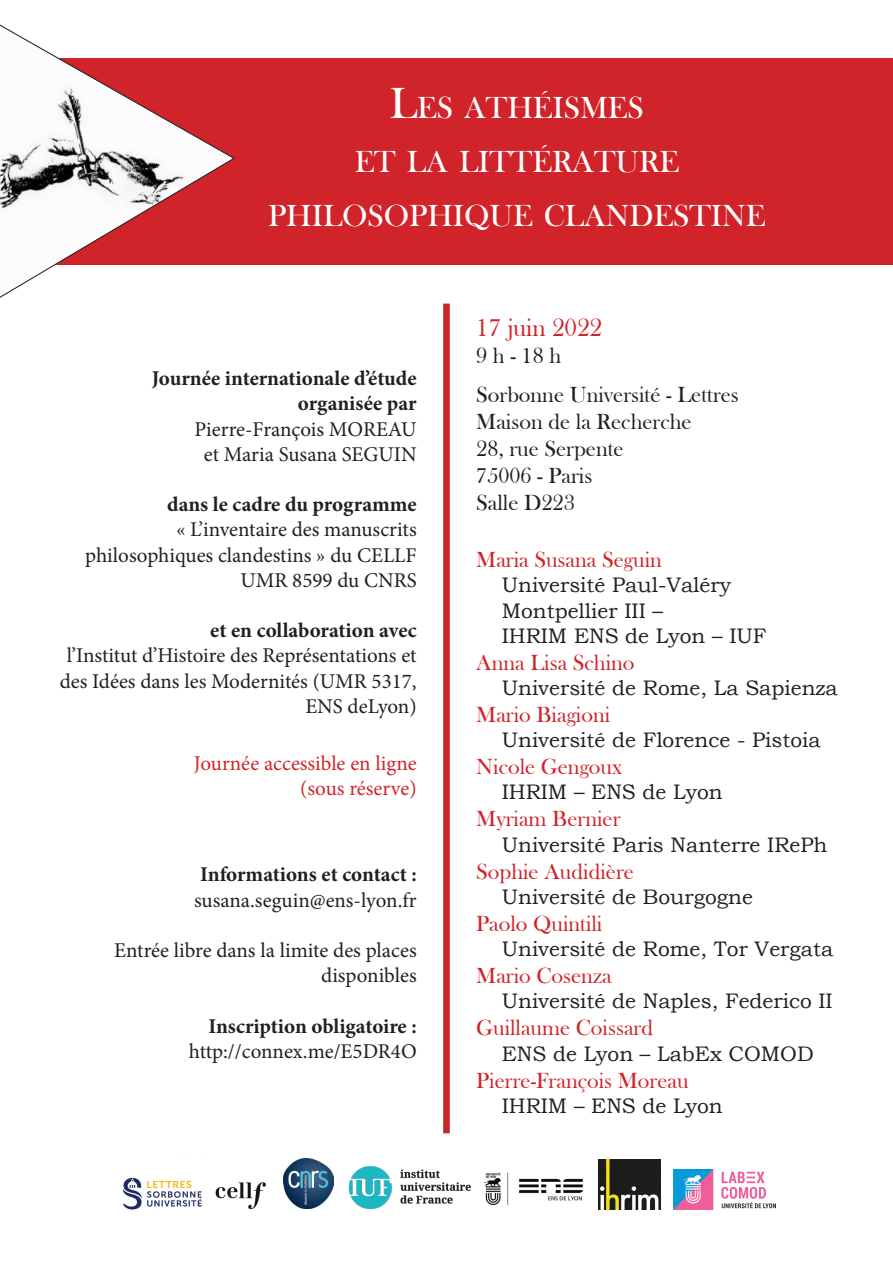
<style>
.page{position:relative;width:893px;height:1263px;background:#fff}
.page>*{position:absolute;margin:0;border:0;box-sizing:border-box;transform-origin:0 0}
.t1{font:31.35px "Bask Old Face";color:#fff}
.t2{font:25.5px "Bask Old Face";color:#d1232a}
.chercheurs{font:22.5px "Bask Old Face";color:#d1232a}
.t3{font:22.5px "Bask Old Face";color:#231f20}
.t4{font:21px/25.2px "Minion Pro";color:#231f20;text-align:right}
.université{font:21px/25.2px "Bookman Old Style";color:#231f20}
.titres_infos{font:700 21px "Minion Pro";color:#231f20}
.chercheurs-2{font:21px "Minion Pro";color:#d1232a}
.s1{font-size:44.85px}
</style>
<div class="page">
<div style="left:443px;top:304px;width:7px;height:829px;background:#c82629"></div>
<div style="left:0;top:58px;width:893px;height:207px;background:#d1232a"></div>
<svg style="left:0;top:24px;width:235px;height:274px"></svg>
<img style="left:673px;top:1169px;width:102px;height:40px">
<img style="left:598px;top:1160px;width:62px;height:49px">
<img style="left:484px;top:1172px;width:99px;height:33px">
<img style="left:284px;top:1158px;width:50px;height:50px">
<img style="left:122px;top:1177px;width:80px;height:33px">
<img style="left:350px;top:1166px;width:121px;height:42px">
<img style="left:215px;top:1182px;width:51px;height:28px">
<p class="t1" style="left:390px;top:91px;width:255px"><span class="s1">L</span>ES ATHÉISMES</p>
<p class="t1" style="left:355px;top:144px;width:326px">ET LA LITTÉRATURE</p>
<p class="t1" style="left:268px;top:198px;width:499px">PHILOSOPHIQUE CLANDESTINE</p>
<p class="titres_infos" style="left:152px;top:364px;width:266px">Journée internationale d’étude</p>
<p class="titres_infos" style="left:298px;top:389px;width:120px">organisée par</p>
<p class="t4" style="left:195px;top:416px;width:224px">Pierre-François MOREAU</p>
<p class="t4" style="left:204px;top:442px;width:214px">et Maria Susana SEGUIN</p>
<p class="titres_infos" style="left:167px;top:490px;width:251px">dans le cadre du programme</p>
<p class="t4" style="left:85px;top:517px;width:333px">« L’inventaire des manuscrits philosophiques clandestins » du CELLF<br>UMR 8599 du CNRS</p>
<p class="titres_infos" style="left:210px;top:616px;width:208px">et en collaboration avec</p>
<p class="t4" style="left:60px;top:643px;width:358px">l’Institut d’Histoire des Représentations et des Idées dans les Modernités (UMR 5317,<br>ENS deLyon)</p>
<p class="chercheurs-2" style="left:194px;top:749px;width:224px">Journée accessible en ligne</p>
<p class="chercheurs-2" style="left:300px;top:774px;width:118px">(sous réserve)</p>
<p class="titres_infos" style="left:200px;top:860px;width:218px">Informations et contact :</p>
<p class="t4" style="left:194px;top:887px;width:224px">susana.seguin@ens-lyon.fr</p>
<p class="t4" style="left:114px;top:938px;width:304px">Entrée libre dans la limite des places disponibles</p>
<p class="titres_infos" style="left:208px;top:1011px;width:210px">Inscription obligatoire :</p>
<p class="t4" style="left:189px;top:1038px;width:229px">http://connex.me/E5DR4O</p>
<p class="t2" style="left:476px;top:313px;width:127px">17 juin 2022</p>
<p class="t3" style="left:476px;top:343px;width:86px">9 h - 18 h</p>
<p class="t3" style="left:476px;top:382px;width:264px">Sorbonne Université - Lettres</p>
<p class="t3" style="left:476px;top:409px;width:217px">Maison de la Recherche</p>
<p class="t3" style="left:476px;top:436px;width:149px">28, rue Serpente</p>
<p class="t3" style="left:476px;top:463px;width:118px">75006 - Paris</p>
<p class="t3" style="left:476px;top:490px;width:100px">Salle D223</p>
<p class="chercheurs" style="left:476px;top:547px;width:187px">Maria Susana Seguin</p>
<p class="université" style="left:502px;top:573px;width:231px">Université Paul-Valéry<br>Montpellier III –</p>
<p class="université" style="left:502px;top:623px;width:266px">IHRIM ENS de Lyon – IUF</p>
<p class="chercheurs" style="left:476px;top:650px;width:160px">Anna Lisa Schino</p>
<p class="université" style="left:502px;top:675px;width:337px">Université de Rome, La Sapienza</p>
<p class="chercheurs" style="left:476px;top:702px;width:135px">Mario Biagioni</p>
<p class="université" style="left:502px;top:727px;width:320px">Université de Florence - Pistoia</p>
<p class="chercheurs" style="left:476px;top:754px;width:147px">Nicole Gengoux</p>
<p class="université" style="left:502px;top:780px;width:222px">IHRIM – ENS de Lyon</p>
<p class="chercheurs" style="left:476px;top:807px;width:146px">Myriam Bernier</p>
<p class="université" style="left:502px;top:832px;width:327px">Université Paris Nanterre IRePh</p>
<p class="chercheurs" style="left:476px;top:859px;width:159px">Sophie Audidière</p>
<p class="université" style="left:502px;top:884px;width:253px">Université de Bourgogne</p>
<p class="chercheurs" style="left:476px;top:911px;width:128px">Paolo Quintili</p>
<p class="université" style="left:502px;top:936px;width:333px">Université de Rome, Tor Vergata</p>
<p class="chercheurs" style="left:476px;top:963px;width:137px">Mario Cosenza</p>
<p class="université" style="left:502px;top:988px;width:332px">Université de Naples, Federico II</p>
<p class="chercheurs" style="left:476px;top:1015px;width:178px">Guillaume Coissard</p>
<p class="université" style="left:502px;top:1041px;width:314px">ENS de Lyon – LabEx COMOD</p>
<p class="chercheurs" style="left:476px;top:1068px;width:214px">Pierre-François Moreau</p>
<p class="université" style="left:502px;top:1093px;width:222px">IHRIM – ENS de Lyon</p>
</div>
